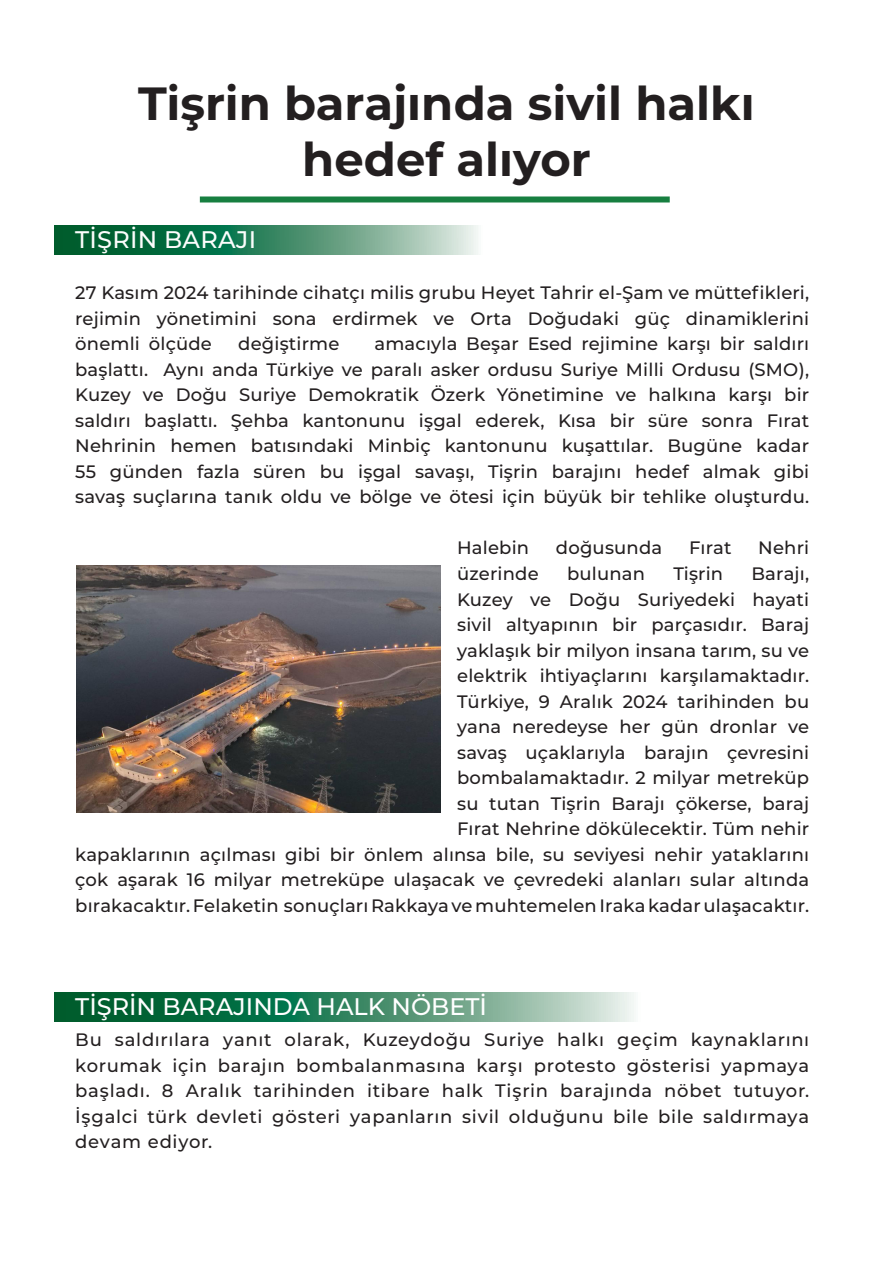
<style>
.page{position:relative;width:893px;height:1263px;background:#fff}
.page>*{position:absolute;margin:0;border:0;box-sizing:border-box;transform-origin:0 0}
.t1{font:700 46.5px/55.8px "Montserrat";color:#231f20;text-align:center}
.t2{font:500 24px "Montserrat";color:#fff}
.t3{font:500 24px "Montserrat";letter-spacing:.01em;color:#fcfdfc}
.t4{font:500 18px/25.5px "Montserrat";letter-spacing:.01em;color:#231f20;text-align:justify}
</style>
<div class="page">
<svg style="left:54px;top:225px;width:424px;height:30px;background:#468f6d"></svg>
<img style="left:77px;top:566px;width:363px;height:246px">
<div style="left:200px;top:196px;width:470px;height:6px;background:#177f40"></div>
<svg style="left:54px;top:992px;width:580px;height:30px;background:#468e6d"></svg>
<h1 class="t1" style="left:138px;top:74px;width:618px">Tişrin barajında sivil halkı hedef alıyor</h1>
<h2 class="t3" style="left:75px;top:223px;width:183px">TİŞRİN BARAJI</h2>
<p class="t4" style="left:75px;top:280px;width:735px">27 Kasım 2024 tarihinde cihatçı milis grubu Heyet Tahrir el-Şam ve müttefikleri, rejimin yönetimini sona erdirmek ve Orta Doğudaki güç dinamiklerini önemli ölçüde</p>
<p class="t4" style="left:75px;top:331px;width:735px;text-indent:299px">amacıyla Beşar Esed rejimine karşı bir saldırı başlattı. Aynı anda Türkiye ve paralı asker ordusu Suriye Milli Ordusu (SMO), Kuzey ve Doğu Suriye Demokratik Özerk Yönetimine ve halkına karşı bir saldırı başlattı. Şehba kantonunu işgal ederek, Kısa bir süre sonra Fırat Nehrinin hemen batısındaki Minbiç kantonunu kuşattılar. Bugüne kadar 55 günden fazla süren bu işgal savaşı, Tişrin barajını hedef almak gibi savaş suçlarına tanık oldu ve bölge ve ötesi için büyük bir tehlike oluşturdu.</p>
<p class="t4" style="left:457px;top:535px;width:74px">Halebin</p>
<p class="t4" style="left:556px;top:535px;width:108px">doğusunda</p>
<p class="t4" style="left:689px;top:535px;width:44px">Fırat</p>
<p class="t4" style="left:758px;top:535px;width:52px">Nehri</p>
<p class="t4" style="left:457px;top:560px;width:83px">üzerinde</p>
<p class="t4" style="left:567px;top:560px;width:80px">bulunan</p>
<p class="t4" style="left:673px;top:560px;width:51px">Tişrin</p>
<p class="t4" style="left:238px;top:331px;width:103px">değiştirme</p>
<p class="t4" style="left:75px;top:560px;width:735px;text-align:right">Barajı,<br>Kuzey ve Doğu Suriyedeki hayati<br>sivil altyapının bir parçasıdır. Baraj<br>yaklaşık bir milyon insana tarım, su ve<br>elektrik ihtiyaçlarını karşılamaktadır.<br>Türkiye, 9 Aralık 2024 tarihinden bu<br>yana neredeyse her gün dronlar ve<br>savaş uçaklarıyla barajın çevresini<br>bombalamaktadır. 2 milyar metreküp<br>su tutan Tişrin Barajı çökerse, baraj<br>Fırat Nehrine dökülecektir. Tüm nehir<br>kapaklarının açılması gibi bir önlem alınsa bile, su seviyesi nehir yataklarını çok aşarak 16 milyar metreküpe ulaşacak ve çevredeki alanları sular altında bırakacaktır. Felaketin sonuçları Rakkaya ve muhtemelen Iraka kadar ulaşacaktır.</p>
<h2 class="t2" style="left:75px;top:990px;width:413px">TİŞRİN BARAJINDA HALK NÖBETİ</h2>
<p class="t4" style="left:75px;top:1026px;width:735px">Bu saldırılara yanıt olarak, Kuzeydoğu Suriye halkı geçim kaynaklarını korumak için barajın bombalanmasına karşı protesto gösterisi yapmaya başladı. 8 Aralık tarihinden itibare halk Tişrin barajında nöbet tutuyor.<br>İşgalci türk devleti gösteri yapanların sivil olduğunu bile bile saldırmaya devam ediyor.</p>
</div>
